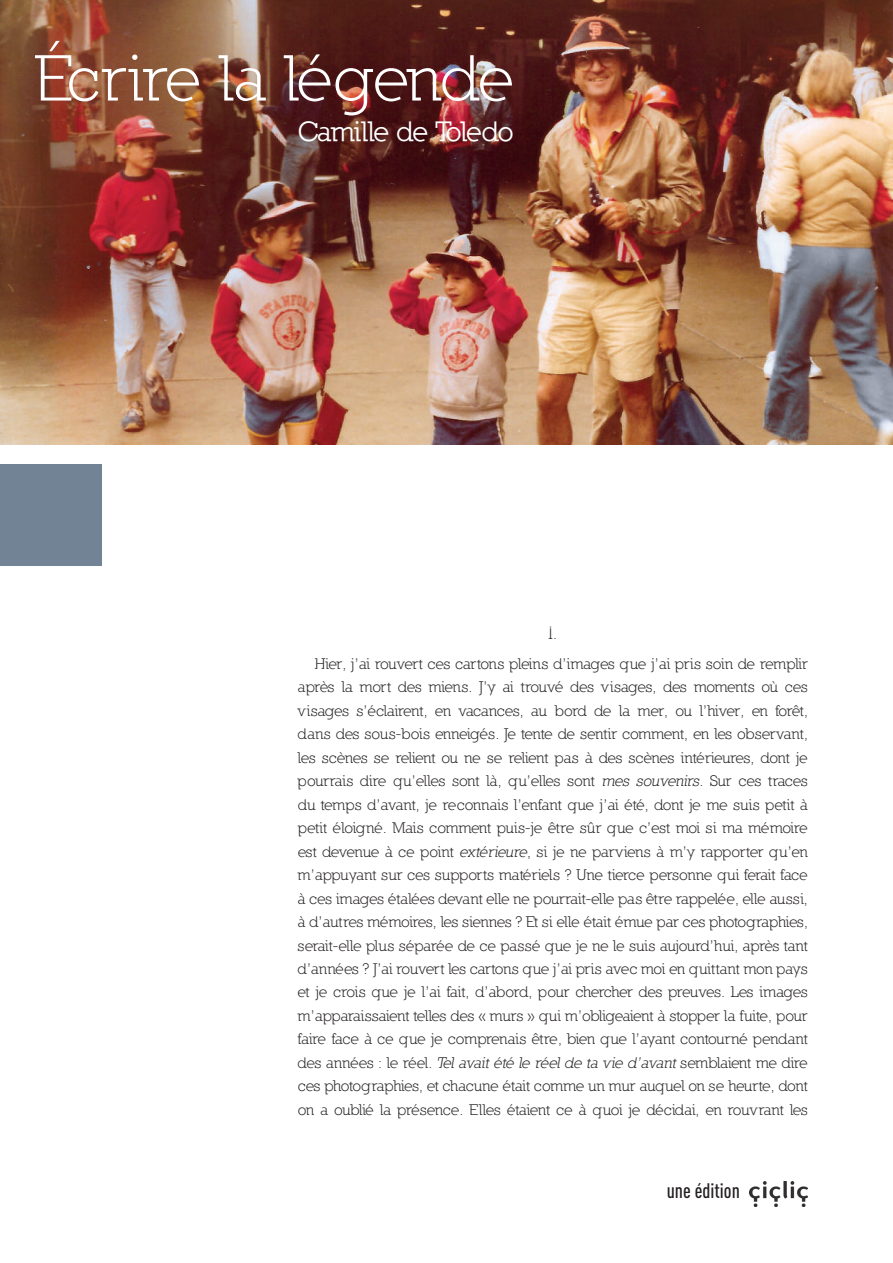
<style>
.page{position:relative;width:893px;height:1263px;background:#fff}
.page>*{position:absolute;margin:0;border:0;box-sizing:border-box;transform-origin:0 0}
.t1{font:66.75px "Nilland";letter-spacing:-.025em;color:#fff}
.t2{font:700 28.5px "Nilland";letter-spacing:-.035em;color:#fff}
.t3{font:500 20.7px "DIN Cond";color:#231f20}
.t4{font:15.75px/23.5px "Nilland";letter-spacing:-.03em;color:#231f20}
.s1{font-style:italic}
</style>
<div class="page">
<div style="left:0;top:464px;width:102px;height:102px;background:#718394"></div>
<img style="left:0;top:0;width:893px;height:445px">
<img style="left:749px;top:1181px;width:58px;height:26px">
<h1 class="t1" style="left:34px;top:39px;width:482px">Écrire la légende</h1>
<h2 class="t2" style="left:298px;top:115px;width:217px">Camille de Toledo</h2>
<p class="t4" style="left:315px;top:618px;width:495px;line-height:29.8px;text-indent:234px">I.<br>Hier, j’ai rouvert ces cartons pleins d’images que j’ai pris soin de remplir</p>
<p class="t4" style="left:298px;top:675px;width:512px;text-align:justify">après la mort des miens. J’y ai trouvé des visages, des moments où ces visages s’éclairent, en vacances, au bord de la mer, ou l’hiver, en forêt, dans des sous-bois enneigés. Je tente de sentir comment, en les observant, les scènes se relient ou ne se relient pas à des scènes intérieures, dont je pourrais dire qu’elles sont là, qu’elles sont <span class="s1">mes souvenirs</span>. Sur ces traces du temps d’avant, je reconnais l’enfant que j’ai été, dont je me suis petit à petit éloigné. Mais comment puis-je être sûr que c’est moi si ma mémoire est devenue à ce point <span class="s1">extérieure</span>, si je ne parviens à m’y rapporter qu’en m’appuyant sur ces supports matériels ? Une tierce personne qui ferait face à ces images étalées devant elle ne pourrait-elle pas être rappelée, elle aussi, à d’autres mémoires, les siennes ? Et si elle était émue par ces photographies, serait-elle plus séparée de ce passé que je ne le suis aujourd’hui, après tant d’années ? J’ai rouvert les cartons que j’ai pris avec moi en quittant mon pays et je crois que je l’ai fait, d’abord, pour chercher des preuves. Les images m’apparaissaient telles des « murs » qui m’obligeaient à stopper la fuite, pour faire face à ce que je comprenais être, bien que l’ayant contourné pendant des années : le réel. <span class="s1">Tel avait été le réel de ta vie d’avant</span> semblaient me dire ces photographies, et chacune était comme un mur auquel on se heurte, dont on a oublié la présence. Elles étaient ce à quoi je décidai, en rouvrant les</p>
<h3 class="t3" style="left:667px;top:1178px;width:75px">une édition</h3>
</div>
